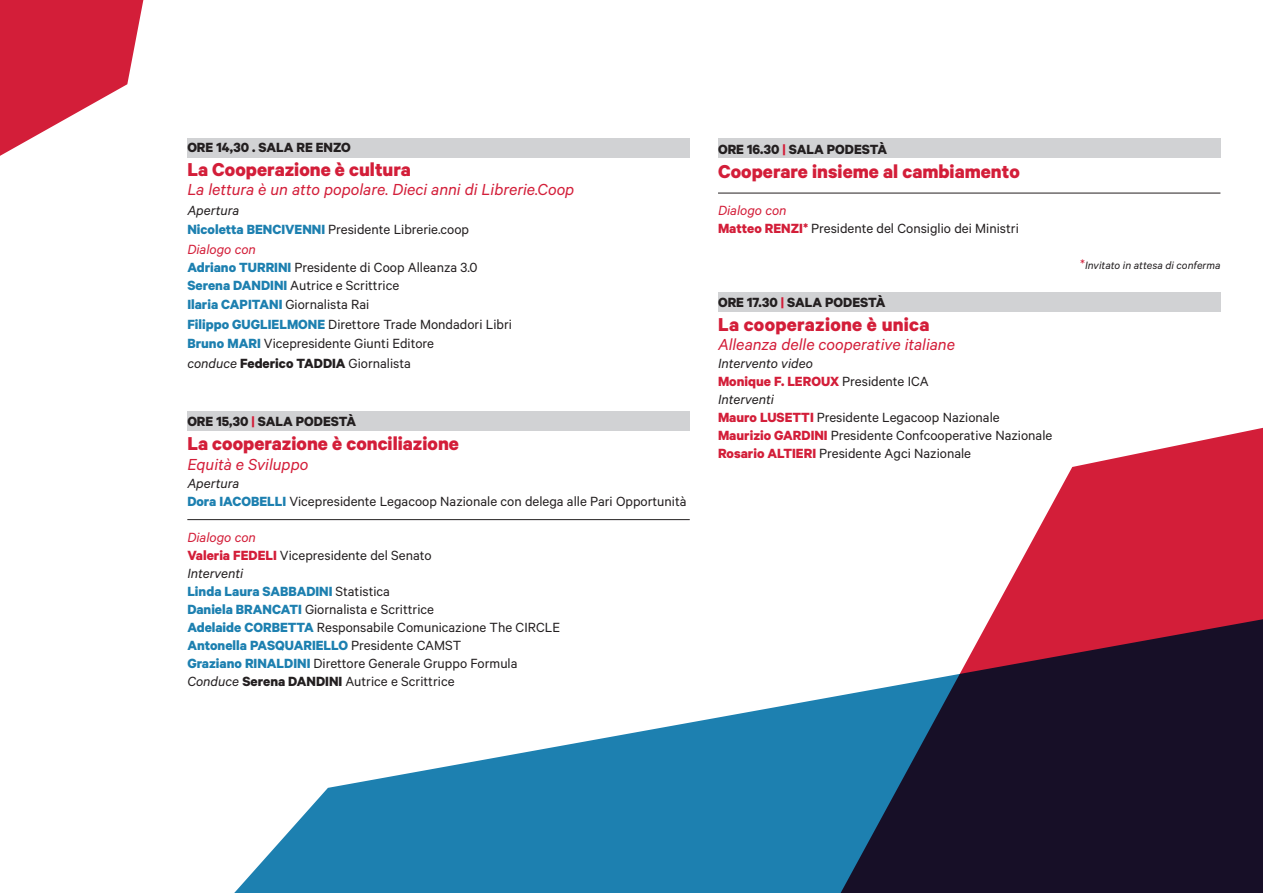
<style>
.page{position:relative;width:1263px;height:893px;background:#fff}
.page>*{position:absolute;margin:0;border:0;box-sizing:border-box;transform-origin:0 0}
.t1{font:700 21px "Calibre";color:#d31e39}
.t2{font:italic 18px "Calibre";color:#d31e39}
.t3{font:15px/18px "Calibre";color:#231f20}
.t4{font:700 15px "Calibre";color:#231f20}
.t5{font:italic 12px "Calibre";color:#231f20}
.s1{font-style:italic}
.s2{font-weight:700;color:#1d80b0}
.s3{font-style:italic;color:#d31e39}
.s4{font-weight:700}
.s5{color:#d31e39}
.s6{font-weight:700;color:#d31e39}
.s7{font-style:normal;font-size:15px;color:#d31e39}
</style>
<div class="page">
<svg style="left:718px;top:292px;width:545px;height:291px"></svg>
<svg style="left:234px;top:583px;width:1029px;height:310px"></svg>
<svg style="left:0;top:0;width:200px;height:156px;fill:#d31e39"></svg>
<div style="left:718px;top:139px;width:502px;height:19px;background:#d1d2d4"></div>
<div style="left:718px;top:292px;width:502px;height:19px;background:#d1d2d4"></div>
<div style="left:187px;top:139px;width:503px;height:19px;background:#d1d2d4"></div>
<div style="left:187px;top:411px;width:503px;height:19px;background:#d1d2d4"></div>
<hr style="left:187px;top:519px;width:503px;height:1px;background:#231f20">
<hr style="left:718px;top:193px;width:502px;height:1px;background:#231f20">
<p class="t4" style="left:187px;top:138px;width:165px">ORE 14,30 . SALA RE ENZO</p>
<h1 class="t1" style="left:187px;top:156px;width:225px">La Cooperazione è cultura</h1>
<p class="t2" style="left:187px;top:179px;width:388px">La lettura è un atto popolare. Dieci anni di Librerie.Coop</p>
<p class="t3" style="left:187px;top:200px;width:283px;line-height:19.5px"><span class="s1">Apertura<br></span><span class="s2">Nicoletta BENCIVENNI</span> Presidente Librerie.coop<br><span class="s3">Dialogo con</span></p>
<p class="t3" style="left:187px;top:257px;width:292px"><span class="s2">Adriano TURRINI</span> Presidente di Coop Alleanza 3.0<br><span class="s2">Serena DANDINI</span> Autrice e Scrittrice</p>
<p class="t3" style="left:187px;top:294px;width:326px;line-height:19.5px"><span class="s2">Ilaria CAPITANI</span> Giornalista Rai<br><span class="s2">Filippo GUGLIELMONE</span> Direttore Trade Mondadori Libri <span class="s2">Bruno MARI</span> Vicepresidente Giunti Editore<br><span class="s1">conduce</span> <span class="s4">Federico TADDIA</span> Giornalista</p>
<p class="t4" style="left:187px;top:412px;width:170px">ORE 15,30 <span class="s5">|</span> SALA PODESTÀ</p>
<h1 class="t1" style="left:187px;top:431px;width:273px">La cooperazione è conciliazione</h1>
<p class="t2" style="left:187px;top:453px;width:123px">Equità e Sviluppo</p>
<p class="t3" style="left:187px;top:473px;width:501px"><span class="s1">Apertura<br></span><span class="s2">Dora IACOBELLI</span> Vicepresidente Legacoop Nazionale con delega alle Pari Opportunità</p>
<p class="t3" style="left:187px;top:527px;width:374px"><span class="s3">Dialogo con<br></span><span class="s6">Valeria FEDELI</span> Vicepresidente del Senato<br><span class="s1">Interventi<br></span><span class="s2">Linda Laura SABBADINI</span> Statistica<br><span class="s2">Daniela BRANCATI</span> Giornalista e Scrittrice<br><span class="s2">Adelaide CORBETTA</span> Responsabile Comunicazione The CIRCLE <span class="s2">Antonella PASQUARIELLO</span> Presidente CAMST<br><span class="s2">Graziano RINALDINI</span> Direttore Generale Gruppo Formula <span class="s1">Conduce</span> <span class="s4">Serena DANDINI</span> Autrice e Scrittrice</p>
<p class="t4" style="left:718px;top:140px;width:171px">ORE 16.30 <span class="s5">|</span> SALA PODESTÀ</p>
<h1 class="t1" style="left:718px;top:158px;width:303px">Cooperare insieme al cambiamento</h1>
<p class="t3" style="left:718px;top:201px;width:302px"><span class="s3">Dialogo con<br></span><span class="s6">Matteo RENZI*</span> Presidente del Consiglio dei Ministri</p>
<p class="t4" style="left:718px;top:293px;width:169px">ORE 17.30 <span class="s5">|</span> SALA PODESTÀ</p>
<h1 class="t1" style="left:718px;top:311px;width:213px">La cooperazione è unica</h1>
<p class="t2" style="left:718px;top:334px;width:239px">Alleanza delle cooperative italiane</p>
<p class="t3" style="left:718px;top:354px;width:336px"><span class="s1">Intervento video<br></span><span class="s6">Monique F. LEROUX</span> Presidente ICA<br><span class="s1">Interventi<br></span><span class="s6">Mauro LUSETTI</span> Presidente Legacoop Nazionale <span class="s6">Maurizio GARDINI</span> Presidente Confcooperative Nazionale <span class="s6">Rosario ALTIERI</span> Presidente Agci Nazionale</p>
<p class="t5" style="left:1080px;top:259px;width:142px"><span class="s7">*</span>Invitato in attesa di conferma</p>
</div>
